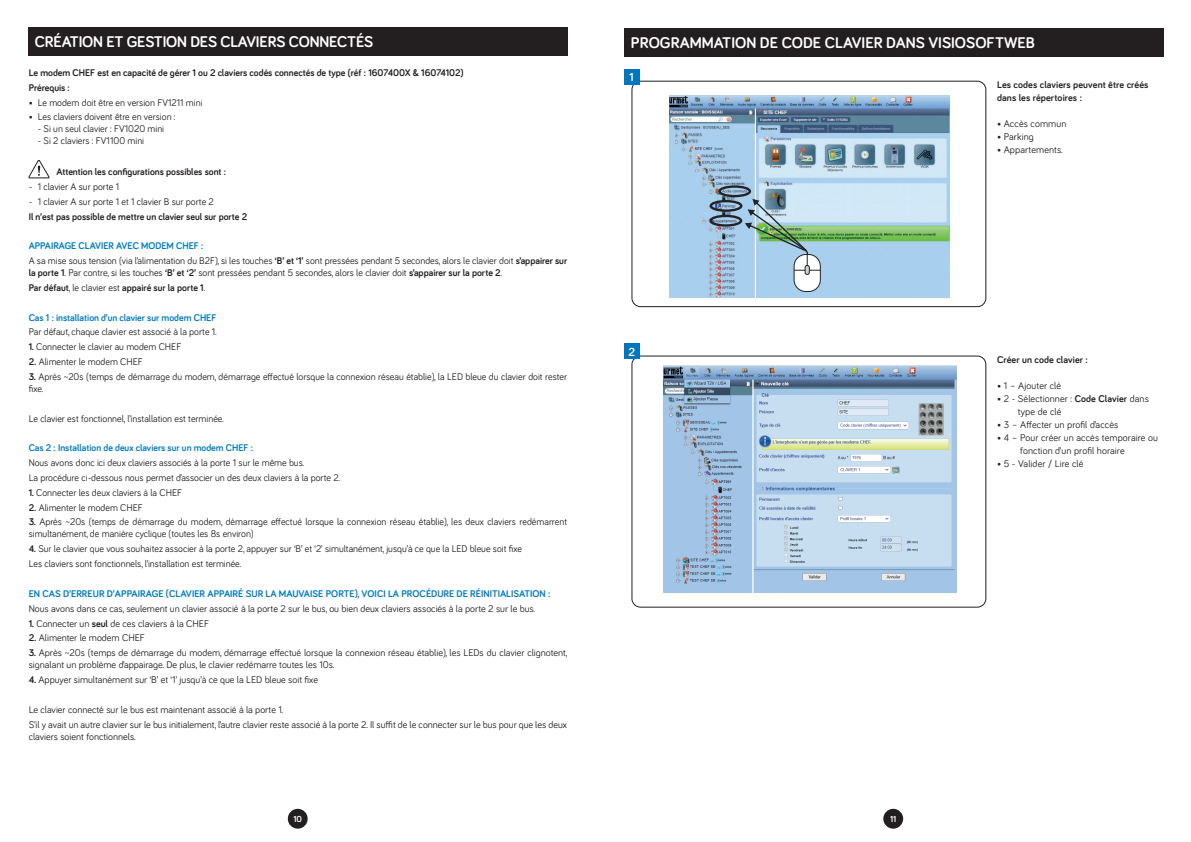
<style>
.page{position:relative;width:1191px;height:842px;background:#fff}
.page>*{position:absolute;margin:0;border:0;box-sizing:border-box;transform-origin:0 0}
.t1{font:700 16px "Bariol";letter-spacing:-.01em;color:#fff}
.t2{font:700 12px "Bariol";color:#fff}
.t3{font:10px/14.8px "Bariol";color:#231f20}
.t4{font:700 10px/14.8px "Bariol";color:#231f20}
.t5{font:700 10px "Bariol";color:#007cc2}
.t6{font:700 9px "Bariol";color:#fff}
.s1{font-weight:700;color:#007cc2}
.s2{font-weight:700}
</style>
<div class="page">
<div style="left:288px;top:809px;width:20px;height:20px;background:#231f20;border-radius:50%"></div>
<div style="left:883px;top:809px;width:20px;height:20px;background:#231f20;border-radius:50%"></div>
<div style="left:631px;top:356px;width:355px;height:251px;border:1px solid #231f20;border-radius:9px"></div>
<div style="left:28px;top:28px;width:539px;height:28px;background:#231f20"></div>
<div style="left:624px;top:28px;width:539px;height:29px;background:#231f20"></div>
<svg style="left:29px;top:160px;width:20px;height:18px"></svg>
<img style="left:669px;top:96px;width:280px;height:202px">
<div style="left:794px;top:254px;width:26px;height:37px;background:#fff;border-radius:12px"></div>
<div style="left:793px;top:254px;width:27px;height:38px;border:1px solid #202426;border-radius:12px"></div>
<div style="left:804px;top:265px;width:5px;height:10px;border:1px solid #202426;border-radius:2px"></div>
<img style="left:708px;top:184px;width:112px;height:90px">
<div style="left:631px;top:81px;width:355px;height:226px;border:1px solid #231f20;border-radius:9px"></div>
<div style="left:624px;top:69px;width:15px;height:15px;background:#0076be"></div>
<div style="left:624px;top:344px;width:15px;height:15px;background:#0076be"></div>
<img style="left:663px;top:366px;width:293px;height:227px">
<h1 class="t1" style="left:35px;top:31px;width:340px">CRÉATION ET GESTION DES CLAVIERS CONNECTÉS</h1>
<h1 class="t1" style="left:631px;top:32px;width:405px">PROGRAMMATION DE CODE CLAVIER DANS VISIOSOFTWEB</h1>
<p class="t4" style="left:29px;top:65px;width:436px">Le modem CHEF est en capacité de gérer 1 ou 2 claviers codés connectés de type (réf : 1607400X &amp; 16074102)<br>Prérequis :</p>
<p class="t3" style="left:29px;top:94px;width:175px">• Le modem doit être en version FV1211 mini</p>
<p class="t3" style="left:29px;top:109px;width:148px">• Les claviers doivent être en version :</p>
<p class="t3" style="left:38px;top:121px;width:128px">- Si un seul clavier : FV1020 mini</p>
<p class="t3" style="left:38px;top:133px;width:108px">- Si 2 claviers : FV1100 mini</p>
<p class="t4" style="left:56px;top:164px;width:171px">Attention les configurations possibles sont :</p>
<p class="t3" style="left:29px;top:179px;width:92px">- 1 clavier A sur porte 1</p>
<p class="t3" style="left:29px;top:194px;width:187px">- 1 clavier A sur porte 1 et 1 clavier B sur porte 2</p>
<p class="t4" style="left:29px;top:208px;width:220px">Il n’est pas possible de mettre un clavier seul sur porte 2</p>
<p class="t3" style="left:29px;top:238px;width:540px"><span class="s1">APPAIRAGE CLAVIER AVEC MODEM CHEF :<br></span>A sa mise sous tension (via l’alimentation du B2F), si les touches <span class="s2">‘B’ et ‘1’</span> sont pressées pendant 5 secondes, alors le clavier doit <span class="s2">s’appairer sur</span></p>
<p class="t3" style="left:29px;top:265px;width:475px"><span class="s2">la porte 1</span>. Par contre, si les touches <span class="s2">‘B’ et ‘2’</span> sont pressées pendant 5 secondes, alors le clavier doit <span class="s2">s’appairer sur la porte 2</span>.<br><span class="s2">Par défaut</span>, le clavier est <span class="s2">appairé sur la porte 1</span>.</p>
<p class="t5" style="left:29px;top:310px;width:189px">Cas 1 : installation d’un clavier sur modem CHEF</p>
<p class="t3" style="left:29px;top:324px;width:189px">Par défaut, chaque clavier est associé à la porte 1.</p>
<p class="t3" style="left:29px;top:339px;width:154px"><span class="s2">1.</span> Connecter le clavier au modem CHEF</p>
<p class="t3" style="left:29px;top:354px;width:116px"><span class="s2">2.</span> Alimenter le modem CHEF</p>
<p class="t3" style="left:29px;top:370px;width:540px;line-height:12px"><span class="s2">3.</span> Après ~20s (temps de démarrage du modem, démarrage effectué lorsque la connexion réseau établie), la LED bleue du clavier doit rester fixe.</p>
<p class="t3" style="left:29px;top:410px;width:197px">Le clavier est fonctionnel, l’installation est terminée.</p>
<p class="t5" style="left:29px;top:441px;width:226px">Cas 2 : Installation de deux claviers sur un modem CHEF :</p>
<p class="t3" style="left:29px;top:455px;width:313px">Nous avons donc ici deux claviers associés à la porte 1 sur le même bus.<br>La procédure ci-dessous nous permet d’associer un des deux claviers à la porte 2.</p>
<p class="t3" style="left:29px;top:484px;width:155px"><span class="s2">1.</span> Connecter les deux claviers à la CHEF</p>
<p class="t3" style="left:29px;top:499px;width:116px"><span class="s2">2.</span> Alimenter le modem CHEF</p>
<p class="t3" style="left:29px;top:516px;width:540px;line-height:12px"><span class="s2">3.</span> Après ~20s (temps de démarrage du modem, démarrage effectué lorsque la connexion réseau établie), les deux claviers redémarrent simultanément, de manière cyclique (toutes les 8s environ)</p>
<p class="t3" style="left:29px;top:541px;width:495px"><span class="s2">4.</span> Sur le clavier que vous souhaitez associer à la porte 2, appuyer sur ‘B’ et ‘2’ simultanément, jusqu’à ce que la LED bleue soit fixe<br>Les claviers sont fonctionnels, l’installation est terminée.</p>
<p class="t5" style="left:29px;top:587px;width:523px">EN CAS D’ERREUR D’APPAIRAGE (CLAVIER APPAIRÉ SUR LA MAUVAISE PORTE), VOICI LA PROCÉDURE DE RÉINITIALISATION :</p>
<p class="t3" style="left:29px;top:600px;width:508px">Nous avons dans ce cas, seulement un clavier associé à la porte 2 sur le bus, ou bien deux claviers associés à la porte 2 sur le bus.</p>
<p class="t3" style="left:29px;top:615px;width:182px"><span class="s2">1.</span> Connecter un <span class="s2">seul</span> de ces claviers à la CHEF</p>
<p class="t3" style="left:29px;top:630px;width:118px"><span class="s2">2.</span> Alimenter le modem CHEF</p>
<p class="t3" style="left:29px;top:646px;width:540px;line-height:12px"><span class="s2">3.</span> Après ~20s (temps de démarrage du modem, démarrage effectué lorsque la connexion réseau établie), les LEDs du clavier clignotent, signalant un problème d’appairage. De plus, le clavier redémarre toutes les 10s.</p>
<p class="t3" style="left:29px;top:672px;width:291px"><span class="s2">4.</span> Appuyer simultanément sur ‘B’ et ‘1’ jusqu’à ce que la LED bleue soit fixe</p>
<p class="t3" style="left:29px;top:701px;width:540px">Le clavier connecté sur le bus est maintenant associé à la porte 1.<br>S’il y avait un autre clavier sur le bus initialement, l’autre clavier reste associé à la porte 2. Il suffit de le connecter sur le bus pour que les deux</p>
<p class="t3" style="left:29px;top:728px;width:108px">claviers soient fonctionnels.</p>
<p class="t2" style="left:629px;top:69px;width:6px">1</p>
<p class="t4" style="left:997px;top:78px;width:153px;line-height:13px">Les codes claviers peuvent être créés dans les répertoires :</p>
<p class="t3" style="left:997px;top:116px;width:71px">• Accès commun</p>
<p class="t3" style="left:997px;top:129px;width:38px">• Parking</p>
<p class="t3" style="left:997px;top:142px;width:67px">• Appartements.</p>
<p class="t2" style="left:628px;top:344px;width:8px">2</p>
<p class="t4" style="left:997px;top:352px;width:92px">Créer un code clavier :</p>
<p class="t3" style="left:997px;top:378px;width:66px">• 1 – Ajouter clé</p>
<p class="t3" style="left:1018px;top:392px;width:132px;line-height:13px;text-indent:-21px">• 2 - Sélectionner : <span class="s2">Code Clavier</span> dans type de clé</p>
<p class="t3" style="left:997px;top:417px;width:123px">• 3 – Affecter un profil d’accès</p>
<p class="t3" style="left:1020px;top:431px;width:139px;line-height:13px;text-indent:-23px">• 4 – Pour créer un accès temporaire ou fonction d’un profil horaire</p>
<p class="t3" style="left:997px;top:456px;width:88px">• 5 - Valider / Lire clé</p>
<p class="t6" style="left:293px;top:813px;width:10px">10</p>
<p class="t6" style="left:890px;top:813px;width:8px">11</p>
</div>
